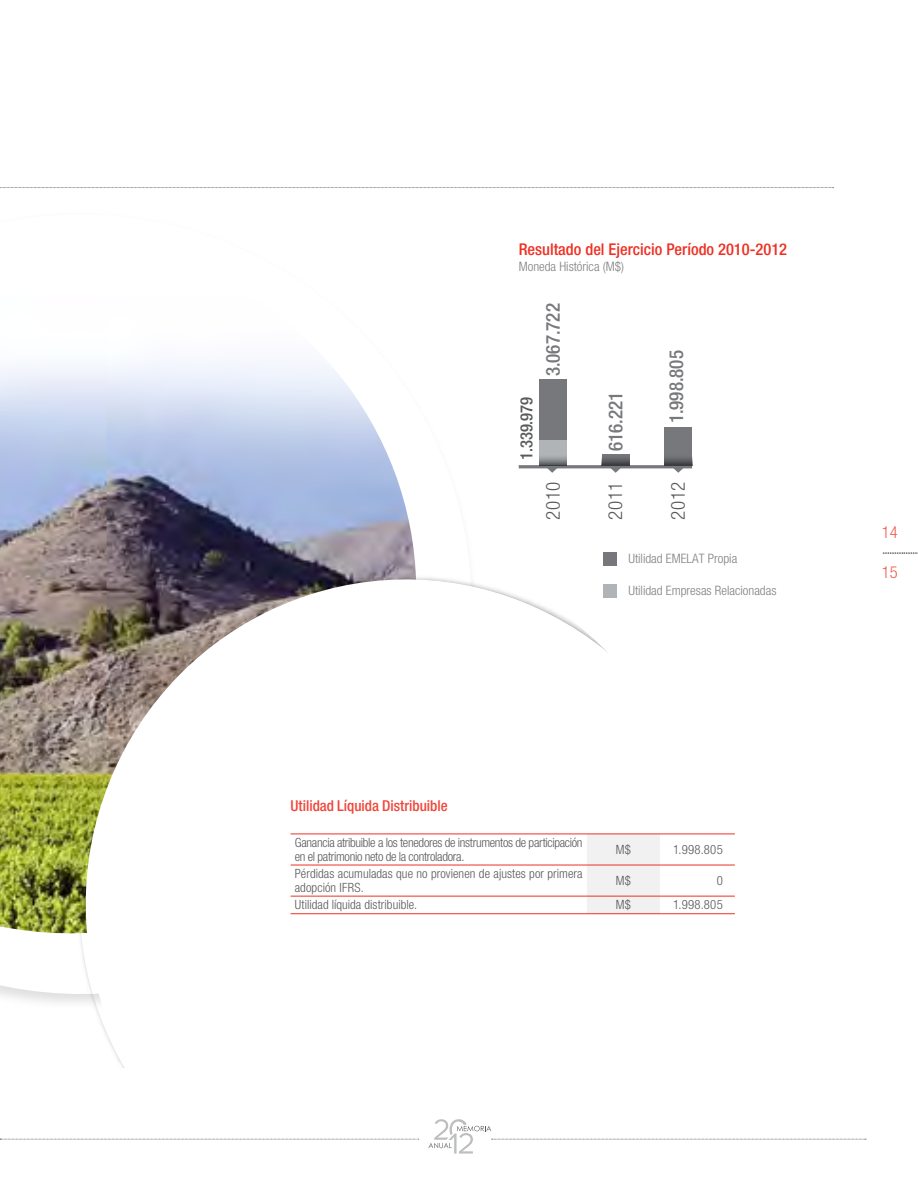
<style>
.page{position:relative;width:918px;height:1188px;background:#fff}
.page>*{position:absolute;margin:0;border:0;box-sizing:border-box;transform-origin:0 0}
.t1{font:500 condensed 19.35px "Helvetica Neue LT Pro";color:#77787b}
.t2{font:300 condensed 19.35px "Helvetica Neue LT Pro";letter-spacing:.04em;color:#58595b}
.t3{font:500 condensed 16.95px "Helvetica Neue LT Pro";letter-spacing:-.01em;color:#58595b}
.t4{font:300 condensed 16.5px "Helvetica Neue LT Pro";color:#58595b}
.t5{font:300 condensed 16.5px "Helvetica Neue LT Pro";color:#f25a50}
.t6{font:500 condensed 16.2px "Helvetica Neue LT Pro";color:#ee3124}
.t7{font:500 condensed 15px "Helvetica Neue LT Pro";color:#f0463a}
.t8{font:300 condensed 13.05px "Helvetica Neue LT Pro";color:#828182}
.t9{font:300 condensed 12.75px/13.5px "Helvetica Neue LT Pro";color:#58595b}
.t10{font:300 condensed 12.75px/13.5px "Helvetica Neue LT Pro";letter-spacing:-.025em;color:#58595b}
</style>
<div class="page">
<img style="left:0;top:362px;width:412px;height:571px">
<svg style="left:43px;top:537px;width:692px;height:531px"></svg>
<svg style="left:546px;top:468px;width:13px;height:5px"></svg>
<svg style="left:609px;top:468px;width:13px;height:5px"></svg>
<svg style="left:672px;top:468px;width:13px;height:5px"></svg>
<hr style="left:519px;top:465px;width:173px;height:3px;background:#77787b">
<div style="left:665px;top:427px;width:27px;height:38px;background:#77787b"></div>
<svg style="left:665px;top:458px;width:27px;height:7px"></svg>
<div style="left:539px;top:380px;width:28px;height:85px;background:#77787b"></div>
<div style="left:539px;top:440px;width:28px;height:25px;background:#b1b4b6"></div>
<svg style="left:539px;top:457px;width:28px;height:8px"></svg>
<svg style="left:602px;top:454px;width:27px;height:11px"></svg>
<div style="left:603px;top:552px;width:14px;height:14px;background:#77787b"></div>
<div style="left:603px;top:584px;width:14px;height:14px;background:#b1b4b6"></div>
<svg style="left:0;top:1139px;width:419px;height:1px"></svg>
<svg style="left:428px;top:1119px;width:438px;height:35px"></svg>
<svg style="left:0;top:187px;width:834px;height:1px"></svg>
<div style="left:587px;top:835px;width:73px;height:78px;background:#f1f1f2"></div>
<hr style="left:291px;top:865px;width:296px;height:1px;background:#ee3124">
<hr style="left:587px;top:865px;width:73px;height:1px;background:#ee3124">
<hr style="left:660px;top:865px;width:75px;height:1px;background:#ee3124">
<hr style="left:291px;top:896px;width:296px;height:1px;background:#ee3124">
<hr style="left:587px;top:896px;width:73px;height:1px;background:#ee3124">
<hr style="left:660px;top:896px;width:75px;height:1px;background:#ee3124">
<hr style="left:291px;top:913px;width:296px;height:1px;background:#ee3124">
<hr style="left:587px;top:913px;width:73px;height:1px;background:#ee3124">
<hr style="left:660px;top:913px;width:75px;height:1px;background:#ee3124">
<hr style="left:291px;top:834px;width:296px;height:1px;background:#ee3124">
<hr style="left:587px;top:834px;width:73px;height:1px;background:#ee3124">
<hr style="left:660px;top:834px;width:75px;height:1px;background:#ee3124">
<p class="t6" style="left:519px;top:240px;width:270px">Resultado del Ejercicio Período 2010-2012</p>
<p class="t8" style="left:519px;top:259px;width:107px">Moneda Histórica (M$)</p>
<h1 class="t1" style="left:542px;top:376px;width:75px;rotate:-90deg">3.067.722</h1>
<h2 class="t3" style="left:516px;top:460px;width:64px;rotate:-90deg">1.339.979</h2>
<h1 class="t1" style="left:604px;top:451px;width:61px;rotate:-90deg">616.221</h1>
<h1 class="t1" style="left:665px;top:423px;width:75px;rotate:-90deg">1.998.805</h1>
<h1 class="t2" style="left:542px;top:520px;width:40px;rotate:-90deg">2010</h1>
<h1 class="t2" style="left:604px;top:520px;width:40px;rotate:-90deg">2011</h1>
<h1 class="t2" style="left:667px;top:520px;width:40px;rotate:-90deg">2012</h1>
<p class="t8" style="left:628px;top:551px;width:110px">Utilidad EMELAT Propia</p>
<p class="t8" style="left:628px;top:583px;width:150px">Utilidad Empresas Relacionadas</p>
<p class="t7" style="left:291px;top:797px;width:159px">Utilidad Líquida Distribuible</p>
<p class="t10" style="left:295px;top:836px;width:289px">Ganancia atribuible a los tenedores de instrumentos de participación en el patrimonio neto de la controladora.</p>
<p class="t9" style="left:616px;top:843px;width:17px">M$</p>
<p class="t9" style="left:673px;top:843px;width:51px">1.998.805</p>
<p class="t9" style="left:295px;top:867px;width:289px">Pérdidas acumuladas que no provienen de ajustes por primera adopción IFRS.</p>
<p class="t9" style="left:616px;top:874px;width:17px">M$</p>
<p class="t9" style="left:717px;top:874px;width:8px">0</p>
<p class="t9" style="left:295px;top:898px;width:124px">Utilidad líquida distribuible.</p>
<p class="t9" style="left:616px;top:898px;width:17px">M$</p>
<p class="t9" style="left:673px;top:898px;width:51px">1.998.805</p>
<p class="t5" style="left:882px;top:523px;width:17px">14</p>
<p class="t4" style="left:882px;top:538px;width:38px">...............</p>
<p class="t5" style="left:882px;top:563px;width:17px">15</p>
</div>
